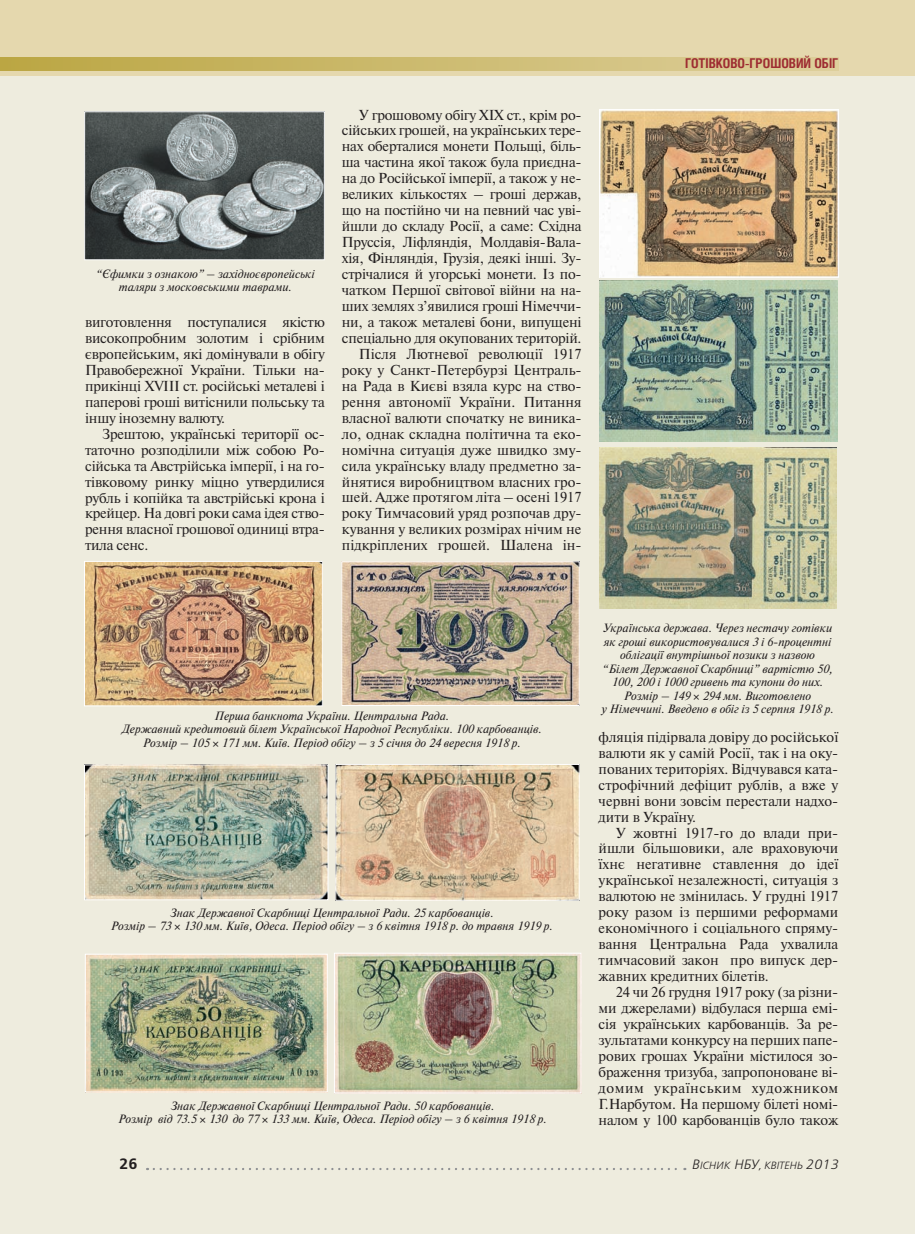
<style>
.page{position:relative;width:915px;height:1234px;background:#fff}
.page>*{position:absolute;margin:0;border:0;box-sizing:border-box;transform-origin:0 0}
.t1{font:15px "Free Set Demi Bold C";color:#231f20}
.Текст__N{font:14.4px/15.9px "Newton C";letter-spacing:-.015em;color:#231f20;text-align:justify}
.Aбзац_с_БУК_ч_б__N{font:14.4px/15.9px "Newton C";letter-spacing:-.015em;color:#231f20;text-align:justify}
.РАЗДЕЛ{font:700 13.5px "Helios Cond";color:#9e2d32}
.Фото{font:italic 12px/13.5px "Newton C";color:#231f20;text-align:center}
.t2{font:italic 10.5px "Free Set Light C";color:#231f20}
.s1{font-size:13.5px}
</style>
<div class="page">
<div style="left:0;top:0;width:914px;height:77px;background:#e5d8ae"></div>
<svg style="left:0;top:57px;width:838px;height:14px"></svg>
<hr style="left:914px;top:0;width:1px;height:77px;background:#e5d8ae">
<div style="left:0;top:77px;width:914px;height:1156px;background:#eeecde"></div>
<hr style="left:914px;top:77px;width:1px;height:1156px;background:#eeecde">
<img style="left:337px;top:766px;width:240px;height:132px">
<div style="left:335px;top:764px;width:244px;height:136px;border:1px solid #fff"></div>
<img style="left:86px;top:766px;width:240px;height:132px">
<div style="left:84px;top:764px;width:244px;height:136px;border:1px solid #fff"></div>
<img style="left:87px;top:955px;width:238px;height:135px">
<div style="left:85px;top:953px;width:242px;height:139px;border:1px solid #fff"></div>
<img style="left:336px;top:954px;width:243px;height:137px">
<div style="left:334px;top:952px;width:247px;height:141px;border:1px solid #fff"></div>
<img style="left:601px;top:111px;width:235px;height:164px">
<div style="left:599px;top:109px;width:239px;height:168px;border:1px solid #fff"></div>
<img style="left:599px;top:281px;width:238px;height:160px">
<img style="left:599px;top:448px;width:237px;height:160px">
<svg style="left:154px;top:1168px;width:531px;height:1px"></svg>
<img style="left:86px;top:113px;width:236px;height:145px">
<div style="left:84px;top:111px;width:240px;height:149px;border:1px solid #fff"></div>
<img style="left:86px;top:563px;width:234px;height:141px">
<div style="left:84px;top:561px;width:238px;height:145px;border:1px solid #fff"></div>
<img style="left:343px;top:563px;width:234px;height:140px">
<div style="left:341px;top:561px;width:238px;height:144px;border:1px solid #fff"></div>
<p class="Фото" style="left:96px;top:267px;width:220px">“Єфимки з ознакою” – західноєвропейські таляри з московськими таврами.</p>
<p class="Aбзац_с_БУК_ч_б__N" style="left:85px;top:314px;width:241px">виготовлення поступалися якістю високопробним золотим і срібним європейським, які домінували в обігу Правобережної України. Тільки на&shy;прикінці XVIII ст. російські металеві і паперові гроші витіснили польську та іншу іноземну валюту.</p>
<p class="Текст__N" style="left:85px;top:426px;width:241px;text-align:left;text-indent:17px">Зрештою, українські території ос&shy;таточно розподілили між собою Ро&shy;сійська та Австрійська імперії, і на го&shy;тівковому ринку міцно утвердилися рубль і копійка та австрійські крона і крейцер. На довгі роки сама ідея ство&shy;рення власної грошової одиниці втра&shy;тила сенс.</p>
<p class="Текст__N" style="left:342px;top:107px;width:241px;text-align:left;text-indent:17px">У грошовому обігу XIX ст., крім ро&shy;сійських грошей, на українських тере&shy;нах оберталися монети Польщі, біль&shy;ша частина якої також була приєдна&shy;на до Російської імперії, а також у не&shy;великих кількостях – гроші держав, що на постійно чи на певний час уві&shy;йшли до складу Росії, а саме: Східна Пруссія, Ліфляндія, Молдавія-Вала&shy;хія, Фінляндія, Грузія, деякі інші. Зу&shy;стрічалися й угорські монети. Із по&shy;чатком Першої світової війни на на&shy;ших землях з’явилися гроші Німеччи&shy;ни, а також металеві бони, випущені спеціально для окупованих територій.</p>
<p class="Текст__N" style="left:342px;top:346px;width:241px;text-indent:17px">Після Лютневої революції 1917 року у Санкт-Петербурзі Централь&shy;на Рада в Києві взяла курс на ство&shy;рення автономії України. Питання власної валюти спочатку не виника&shy;ло, однак складна політична та еко&shy;номічна ситуація дуже швидко зму&shy;сила українську владу предметно за&shy;йнятися виробництвом власних гро&shy;шей. Адже протягом літа – осені 1917 року Тимчасовий уряд розпочав дру&shy;кування у великих розмірах нічим не підкріплених грошей. Шалена ін-</p>
<p class="РАЗДЕЛ" style="left:684px;top:55px;width:155px">ГОТІВКОВО-ГРОШОВИЙ ОБІГ</p>
<p class="Фото" style="left:122px;top:709px;width:421px">Перша банкнота України. Центральна Рада.<br>Державний кредитовий білет Української Народної Республіки. 100 карбованців.<br>Розмір – 105 171 мм. Київ. Період обігу – з 5 січня до 24 вересня 1918 р.</p>
<p class="Фото" style="left:111px;top:905px;width:443px">Знак Державної Скарбниці Центральної Ради. 25 карбованців.<br>Розмір – 73 130 мм. Київ, Одеса. Період обігу – з 6 квітня 1918 р. до травня 1919 р.</p>
<p class="Фото" style="left:118px;top:1098px;width:430px">Знак Державної Скарбниці Центральної Ради. 50 карбованців.<br>Розмір від 73.5 130 до 77 133 мм. Київ, Одеса. Період обігу – з 6 квітня 1918 р.</p>
<p class="Фото" style="left:601px;top:621px;width:234px">Українська держава. Через нестачу готівки як гроші використовувалися 3 і 6-процентні облігації внутрішньої позики з назвою “Білет Державної Скарбниці” вартістю 50, 100, 200 і 1000 гривень та купони до них.<br>Розмір – 149 294 мм. Виготовлено<br>у Німеччині. Введено в обіг із 5 серпня 1918 р.</p>
<p class="Текст__N" style="left:598px;top:728px;width:241px">фляція підірвала довіру до російської валюти як у самій Росії, так і на оку&shy;пованих територіях. Відчувався ката&shy;строфічний дефіцит рублів, а вже у червні вони зовсім перестали надхо&shy;дити в Україну.</p>
<p class="Текст__N" style="left:598px;top:824px;width:241px;text-indent:17px">У жовтні 1917-го до влади при&shy;йшли більшовики, але враховуючи їхнє негативне ставлення до ідеї української незалежності, ситуація з валютою не змінилась. У грудні 1917 року разом із першими реформами економічного і соціального спряму&shy;вання Центральна Рада ухвалила тимчасовий закон про випуск дер&shy;жавних кредитних білетів.</p>
<p class="Текст__N" style="left:598px;top:983px;width:241px;text-indent:17px">24 чи 26 грудня 1917 року (за різни&shy;ми джерелами) відбулася перша емі&shy;сія українських карбованців. За ре&shy;зультатами конкурсу на перших папе&shy;рових грошах України містилося зо&shy;браження тризуба, запропоноване ві&shy;домим українським художником Г.Нарбутом. На першому білеті номі&shy;налом у 100 карбованців було також</p>
<p class="t1" style="left:119px;top:1154px;width:20px">26</p>
<p class="t2" style="left:691px;top:1159px;width:148px"><span class="s1">В</span>ІСНИК <span class="s1">НБУ</span>, КВІТЕНЬ <span class="s1">2013</span></p>
</div>
